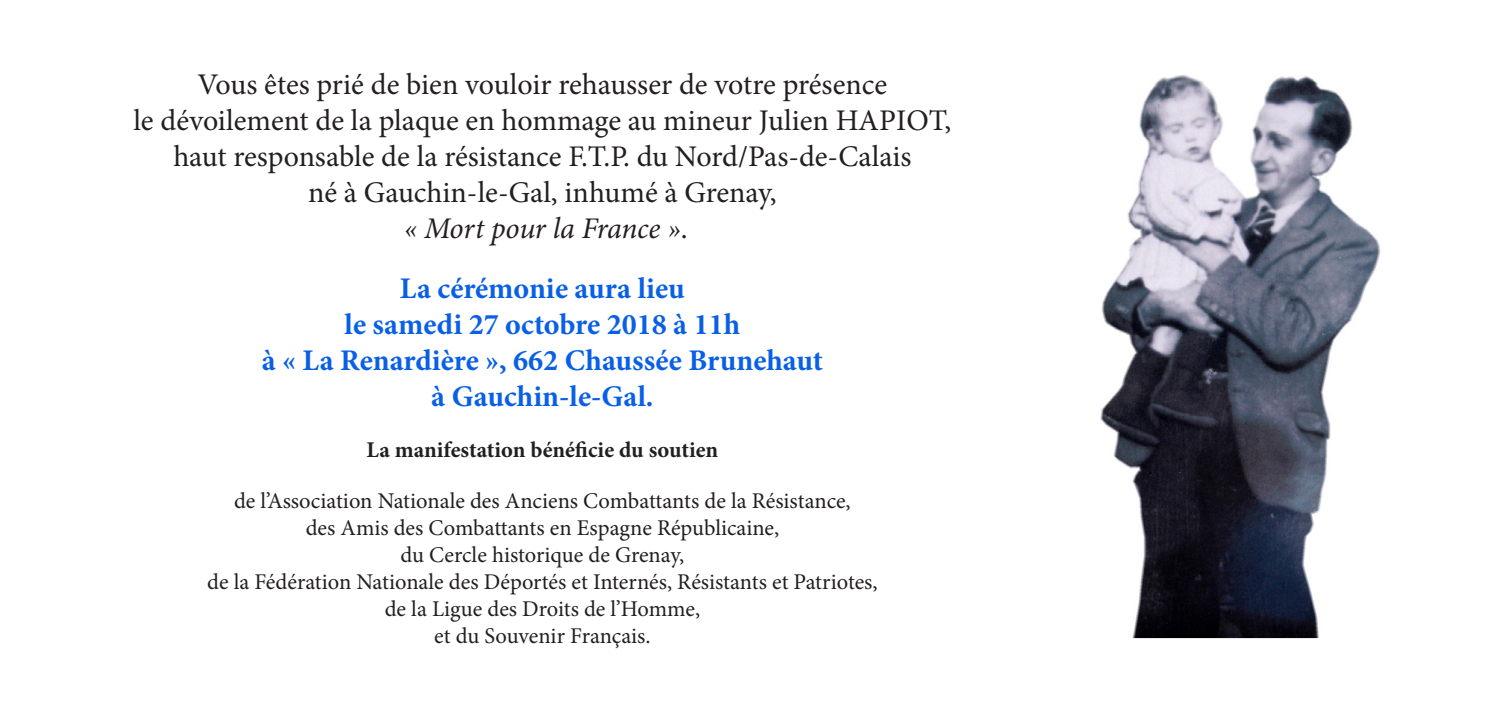
<style>
.page{position:relative;width:1489px;height:709px;background:#fff}
.page>*{position:absolute;margin:0;border:0;box-sizing:border-box;transform-origin:0 0}
.t1{font:30px/36px "Minion Pro";color:#231f20;text-align:center}
.t2{font:700 30px/36px "Minion Pro";color:#0960e6;text-align:center}
.t3{font:22.5px/27px "Minion Pro";color:#231f20;text-align:center}
.t4{font:700 22.5px "Minion Pro";color:#231f20}
.s1{font-style:italic}
</style>
<div class="page">
<img style="left:1100px;top:75px;width:281px;height:563px">
<p class="t1" style="left:133px;top:66px;width:819px">Vous êtes prié de bien vouloir rehausser de votre présence<br>le dévoilement de la plaque en hommage au mineur Julien HAPIOT, haut responsable de la résistance F.T.P. du Nord/Pas-de-Calais<br>né à Gauchin-le-Gal, inhumé à Grenay,<br><span class="s1">« Mort pour la France »</span>.</p>
<h1 class="t2" style="left:262px;top:270px;width:563px">La cérémonie aura lieu<br>le samedi 27 octobre 2018 à 11h<br>à « La Renardière », 662 Chaussée Brunehaut à Gauchin-le-Gal.</h1>
<p class="t4" style="left:366px;top:434px;width:353px">La manifestation bénéficie du soutien</p>
<p class="t3" style="left:207px;top:487px;width:672px">de l’Association Nationale des Anciens Combattants de la Résistance,<br>des Amis des Combattants en Espagne Républicaine,<br>du Cercle historique de Grenay,<br>de la Fédération Nationale des Déportés et Internés, Résistants et Patriotes, de la Ligue des Droits de l’Homme,<br>et du Souvenir Français.</p>
</div>
